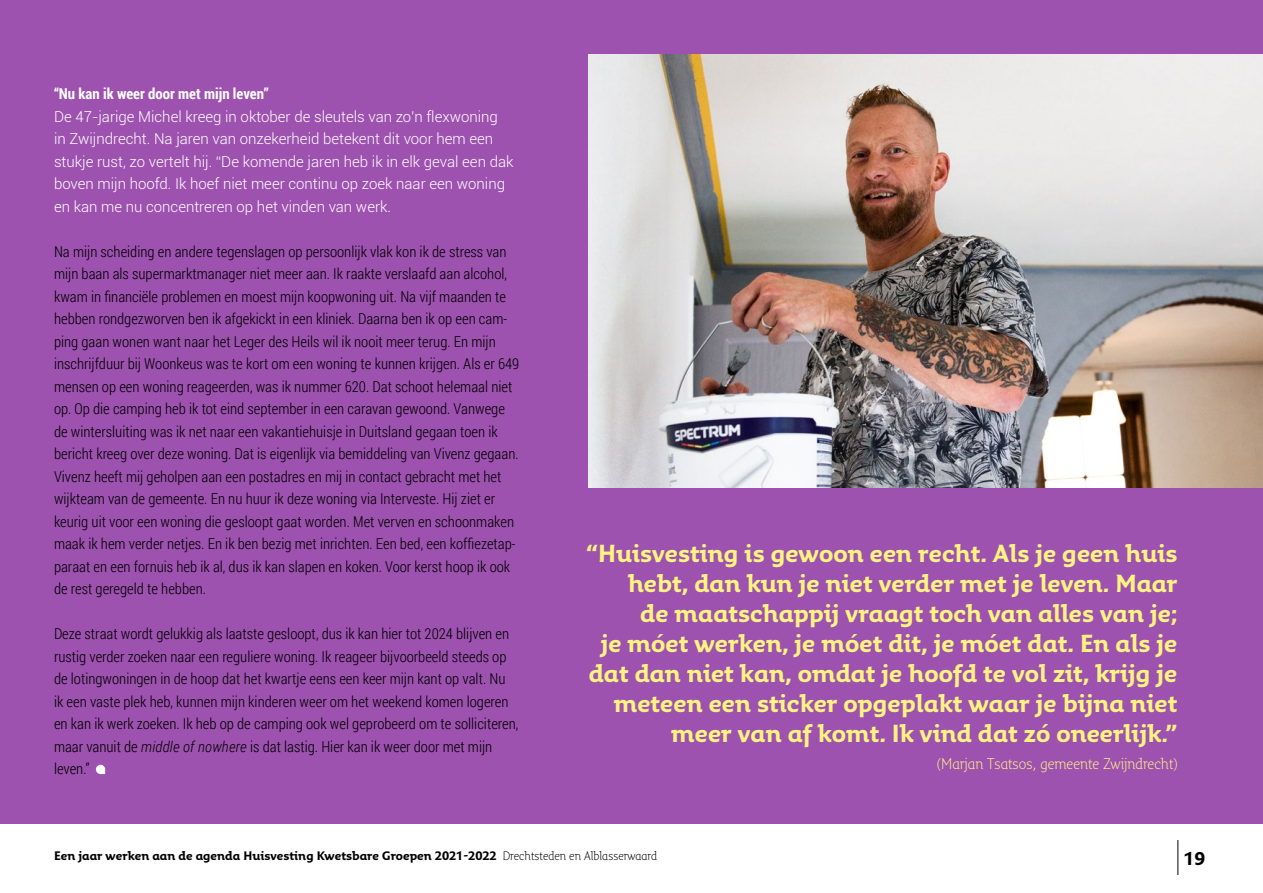
<style>
.page{position:relative;width:1263px;height:893px;background:#fff}
.page>*{position:absolute;margin:0;border:0;box-sizing:border-box;transform-origin:0 0}
.t1{font:700 24px/30px "Fresco Inf Sans";color:#fff482;text-align:right}
.t2{font:700 18px "Fresco Inf Sans";color:#000}
.t3{font:300 15px/22.5px "Roboto Condensed";color:#000}
.t4{font:300 15px/22.5px "Roboto";color:#fff}
.t5{font:300 15px "Fresco Inf Sans";color:#fff482}
.t6{font:700 15px "Roboto Condensed";color:#fff}
.t7{font:700 12px "Fresco Inf Sans";color:#000}
.s1{font-style:italic}
.s2{font-weight:300}
</style>
<div class="page">
<hr style="left:1177px;top:840px;width:1px;height:35px;background:#000">
<div style="left:0;top:0;width:1263px;height:824px;background:#9e52b0"></div>
<svg style="left:96px;top:765px;width:9px;height:9px"></svg>
<img style="left:589px;top:54px;width:674px;height:434px">
<p class="t6" style="left:54px;top:83px;width:216px">“Nu kan ik weer door met mijn leven”</p>
<p class="t4" style="left:54px;top:104px;width:461px">De 47-jarige Michel kreeg in oktober de sleutels van zo’n flexwoning<br>in Zwijndrecht. Na jaren van onzekerheid betekent dit voor hem een stukje rust, zo vertelt hij. “De komende jaren heb ik in elk geval een dak boven mijn hoofd. Ik hoef niet meer continu op zoek naar een woning en kan me nu concentreren op het vinden van werk.</p>
<p class="t3" style="left:54px;top:239px;width:455px">Na mijn scheiding en andere tegenslagen op persoonlijk vlak kon ik de stress van mijn baan als supermarktmanager niet meer aan. Ik raakte verslaafd aan alcohol,</p>
<p class="t3" style="left:54px;top:284px;width:454px">kwam in financiële problemen en moest mijn koopwoning uit. Na vijf maanden te</p>
<p class="t3" style="left:54px;top:307px;width:467px">hebben rondgezworven ben ik afgekickt in een kliniek. Daarna ben ik op een cam&shy;ping gaan wonen want naar het Leger des Heils wil ik nooit meer terug. En mijn inschrijfduur bij Woonkeus was te kort om een woning te kunnen krijgen. Als er 649 mensen op een woning reageerden, was ik nummer 620. Dat schoot helemaal niet op. Op die camping heb ik tot eind september in een caravan gewoond. Vanwege de wintersluiting was ik net naar een vakantiehuisje in Duitsland gegaan toen ik bericht kreeg over deze woning. Dat is eigenlijk via bemiddeling van Vivenz gegaan.<br>Vivenz heeft mij geholpen aan een postadres en mij in contact gebracht met het wijkteam van de gemeente. En nu huur ik deze woning via Interveste. Hij ziet er keurig uit voor een woning die gesloopt gaat worden. Met verven en schoonmaken maak ik hem verder netjes. En ik ben bezig met inrichten. Een bed, een koffiezetap&shy;paraat en een fornuis heb ik al, dus ik kan slapen en koken. Voor kerst hoop ik ook de rest geregeld te hebben.</p>
<p class="t3" style="left:54px;top:622px;width:466px">Deze straat wordt gelukkig als laatste gesloopt, dus ik kan hier tot 2024 blijven en rustig verder zoeken naar een reguliere woning. Ik reageer bijvoorbeeld steeds op de lotingwoningen in de hoop dat het kwartje eens een keer mijn kant op valt. Nu ik een vaste plek heb, kunnen mijn kinderen weer om het weekend komen logeren en kan ik werk zoeken. Ik heb op de camping ook wel geprobeerd om te solliciteren, maar vanuit de <span class="s1">middle of nowhere</span> is dat lastig. Hier kan ik weer door met mijn leven.”</p>
<p class="t1" style="left:586px;top:538px;width:593px">“Huisvesting is gewoon een recht. Als je geen huis hebt, dan kun je niet verder met je leven. Maar<br>de maatschappij vraagt toch van alles van je;<br>je móet werken, je móet dit, je móet dat. En als je dat dan niet kan, omdat je hoofd te vol zit, krijg je meteen een sticker opgeplakt waar je bijna niet meer van af komt. Ik vind dat zó oneerlijk.”</p>
<p class="t5" style="left:937px;top:755px;width:242px">(Marjan Tsatsos, gemeente Zwijndrecht)</p>
<p class="t7" style="left:54px;top:848px;width:605px">Een jaar werken aan de agenda Huisvesting Kwetsbare Groepen 2021-2022 <span class="s2">Drechtsteden en Alblasserwaard</span></p>
<p class="t2" style="left:1184px;top:847px;width:23px">19</p>
</div>
